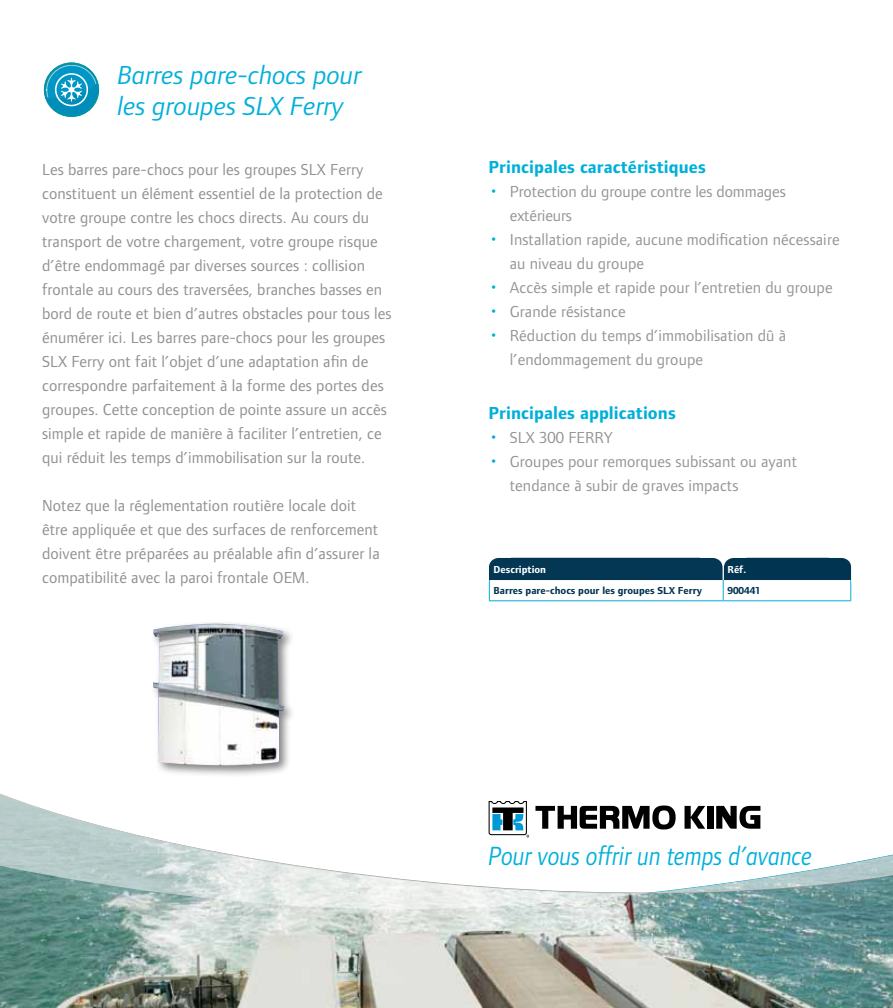
<style>
.page{position:relative;width:893px;height:1008px;background:#fff}
.page>*{position:absolute;margin:0;border:0;box-sizing:border-box;transform-origin:0 0}
.t1{font:italic 27.3px "Foundry Form Sans Blonde";color:#00b0da;scale:.87 1}
.t2{font:italic 27px/31.5px "Foundry Form Sans Blonde";color:#00b0da}
.t3{font:700 18px "Foundry Form Sans Blonde";letter-spacing:.005em;color:#00b0da}
.t4{font:16.5px/24px "Foundry Form Sans Blonde";letter-spacing:.005em;color:#919195}
.t5{font:16.5px/24px "Foundry Form Sans Blonde";letter-spacing:.005em;color:#939598}
.t6{font:700 10.5px "Foundry Form Sans Blonde";color:#003450}
.t7{font:700 10.5px "Foundry Form Sans Blonde";color:#fff}
.s1{font-size:21px;color:#00b0da}
</style>
<div class="page">
<img style="left:0;top:986px;width:893px;height:22px">
<svg style="left:0;top:983px;width:893px;height:3px;background:#95a096"></svg>
<svg style="left:0;top:793px;width:893px;height:190px"></svg>
<div style="left:44px;top:63px;width:55px;height:54px;background:#0092b2;border-radius:50%"></div>
<svg style="left:45px;top:64px;width:52px;height:50px"></svg>
<svg style="left:489px;top:801px;width:40px;height:36px"></svg>
<svg style="left:535px;top:805px;width:141px;height:24px"></svg>
<svg style="left:684px;top:806px;width:21px;height:22px"></svg>
<div style="left:707px;top:806px;width:6px;height:22px;background:#000"></div>
<svg style="left:716px;top:806px;width:44px;height:22px"></svg>
<div style="left:150px;top:620px;width:146px;height:158px;background:#000;opacity:.5"></div>
<img style="left:153px;top:624px;width:131px;height:142px">
<svg style="left:488px;top:557px;width:364px;height:44px"></svg>
<h2 class="t2" style="left:118px;top:59px;width:245px">Barres pare-chocs pour les groupes SLX Ferry</h2>
<p class="t4" style="left:42px;top:157px;width:351px">Les barres pare-chocs pour les groupes SLX Ferry constituent un élément essentiel de la protection de votre groupe contre les chocs directs. Au cours du transport de votre chargement, votre groupe risque d’être endommagé par diverses sources : collision frontale au cours des traversées, branches basses en bord de route et bien d’autres obstacles pour tous les énumérer ici. Les barres pare-chocs pour les groupes SLX Ferry ont fait l’objet d’une adaptation afin de correspondre parfaitement à la forme des portes des groupes. Cette conception de pointe assure un accès simple et rapide de manière à faciliter l’entretien, ce qui réduit les temps d’immobilisation sur la route.</p>
<p class="t4" style="left:42px;top:493px;width:339px">Notez que la réglementation routière locale doit être appliquée et que des surfaces de renforcement doivent être préparées au préalable afin d’assurer la compatibilité avec la paroi frontale OEM.</p>
<p class="t3" style="left:489px;top:156px;width:219px">Principales caractéristiques</p>
<p class="t5" style="left:510px;top:179px;width:277px;text-indent:-21px"><span class="s1">•</span> Protection du groupe contre les dommages extérieurs</p>
<p class="t5" style="left:510px;top:227px;width:331px;text-indent:-21px"><span class="s1">•</span> Installation rapide, aucune modification nécessaire au niveau du groupe</p>
<p class="t5" style="left:489px;top:275px;width:346px"><span class="s1">•</span> Accès simple et rapide pour l’entretien du groupe</p>
<p class="t5" style="left:489px;top:299px;width:139px"><span class="s1">•</span> Grande résistance</p>
<p class="t5" style="left:510px;top:323px;width:278px;text-indent:-21px"><span class="s1">•</span> Réduction du temps d’immobilisation dû à l’endommagement du groupe</p>
<p class="t3" style="left:489px;top:403px;width:189px">Principales applications</p>
<p class="t5" style="left:489px;top:426px;width:126px"><span class="s1">•</span> SLX 300 FERRY</p>
<p class="t5" style="left:510px;top:450px;width:289px;text-indent:-21px"><span class="s1">•</span> Groupes pour remorques subissant ou ayant tendance à subir de graves impacts</p>
<p class="t7" style="left:494px;top:563px;width:54px">Description</p>
<p class="t7" style="left:727px;top:563px;width:20px">Réf.</p>
<p class="t6" style="left:494px;top:585px;width:210px">Barres pare-chocs pour les groupes SLX Ferry</p>
<p class="t6" style="left:727px;top:585px;width:35px">900441</p>
<h1 class="t1" style="left:489px;top:840px;width:373px">Pour vous offrir un temps d’avance</h1>
</div>
